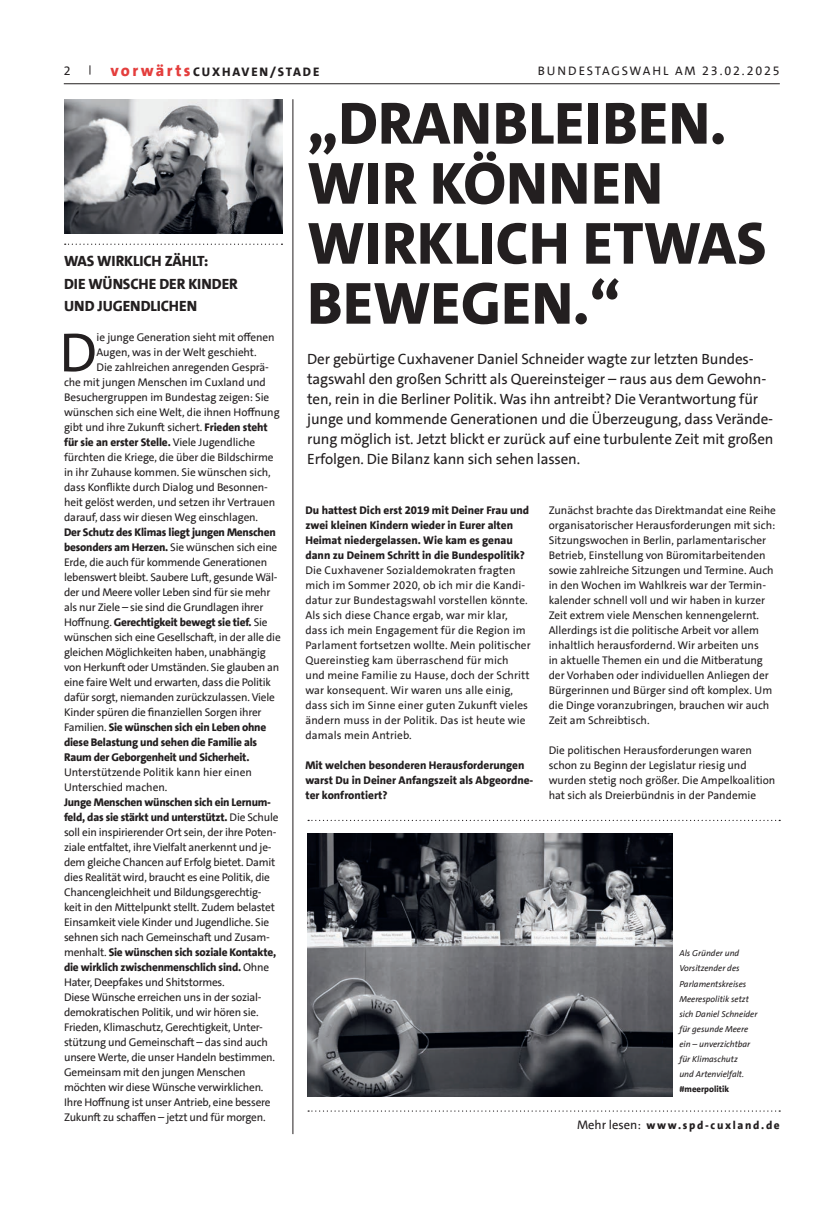
<style>
.page{position:relative;width:833px;height:1205px;background:#fff}
.page>*{position:absolute;margin:0;border:0;box-sizing:border-box;transform-origin:0 0}
.t1{font:800 60px/60px "SPD The Sans";color:#231f20}
.t2{font:55.75px "SPD The Sans";color:#231f20}
.t3{font:15px/20px "SPD The Sans";letter-spacing:-.01em;color:#231f20}
.t4{font:800 15px/22.5px "SPD The Sans";letter-spacing:-.01em;color:#231f20}
.t5{font:12.5px "SPD The Sans";letter-spacing:.15em;color:#231f20}
.t6{font:800 12.5px "SPD The Sans";letter-spacing:.15em;color:#231f20}
.t7{font:11.25px/15px "SPD The Sans";letter-spacing:-.01em;color:#231f20}
.t8{font:11.25px/15px "SPD The Sans";letter-spacing:.01em;color:#231f20}
.t9{font:800 11.25px/15px "SPD The Sans";color:#231f20}
.t10{font:800 11.25px "SPD The Sans";letter-spacing:.15em;color:#231f20}
.t11{font:italic 8.75px/15px "SPD The Sans";color:#231f20}
.t12{font:800 8.75px "SPD The Sans";color:#231f20}
.s1{font-size:16.25px;color:#e43e3d}
.s2{font-weight:800}
.s3{font-weight:400}
.s4{font-weight:400;font-size:12.5px}
</style>
<div class="page">
<hr style="left:292px;top:99px;width:1px;height:1035px;background:#231f20">
<img style="left:307px;top:833px;width:365px;height:263px">
<svg style="left:308px;top:820px;width:472px;height:1px"></svg>
<svg style="left:308px;top:1110px;width:472px;height:1px"></svg>
<img style="left:64px;top:99px;width:218px;height:135px">
<svg style="left:65px;top:244px;width:217px;height:1px"></svg>
<hr style="left:64px;top:83px;width:716px;height:1px;background:#231f20">
<p class="t5" style="left:64px;top:62px;width:8px">2</p>
<p class="t6" style="left:110px;top:64px;width:210px"><span class="s1">vorwärts</span>CUXHAVEN/STADE</p>
<p class="t5" style="left:538px;top:62px;width:243px">BUNDESTAGSWAHL AM 23.02.2025</p>
<h3 class="t4" style="left:64px;top:250px;width:175px">WAS WIRKLICH ZÄHLT:<br>DIE WÜNSCHE DER KINDER<br>UND JUGENDLICHEN</h3>
<h2 class="t2" style="left:59px;top:317px;width:39px">D</h2>
<p class="t7" style="left:97px;top:330px;width:179px">ie junge Generation sieht mit offenen</p>
<p class="t7" style="left:97px;top:345px;width:161px">Augen, was in der Welt geschieht.</p>
<p class="t7" style="left:97px;top:360px;width:174px">Die zahlreichen anregenden Gesprä-</p>
<p class="t7" style="left:64px;top:375px;width:203px">che mit jungen Menschen im Cuxland und</p>
<p class="t7" style="left:64px;top:390px;width:207px">Besuchergruppen im Bundestag zeigen: Sie</p>
<p class="t7" style="left:64px;top:405px;width:217px">wünschen sich eine Welt, die ihnen Hoffnung</p>
<p class="t7" style="left:64px;top:420px;width:205px">gibt und ihre Zukunft sichert. <span class="s2">Frieden steht</span></p>
<p class="t9" style="left:64px;top:435px;width:193px">für sie an erster Stelle. <span class="s3">Viele Jugendliche</span></p>
<p class="t7" style="left:64px;top:450px;width:211px">fürchten die Kriege, die über die Bildschirme</p>
<p class="t7" style="left:64px;top:465px;width:208px">in ihr Zuhause kommen. Sie wünschen sich,</p>
<p class="t7" style="left:64px;top:480px;width:205px">dass Konflikte durch Dialog und Besonnen-</p>
<p class="t7" style="left:64px;top:495px;width:213px">heit gelöst werden, und setzen ihr Vertrauen</p>
<p class="t7" style="left:64px;top:510px;width:196px">darauf, dass wir diesen Weg einschlagen.</p>
<p class="t7" style="left:64px;top:525px;width:218px"><span class="s2">Der Schutz des Klimas liegt jungen Menschen besonders am Herzen.</span> Sie wünschen sich eine Erde, die auch für kommende Generationen lebenswert bleibt. Saubere Luft, gesunde Wäl&shy;der und Meere voller Leben sind für sie mehr als nur Ziele – sie sind die Grundlagen ihrer Hoffnung. <span class="s2">Gerechtigkeit bewegt sie tief.</span> Sie wünschen sich eine Gesellschaft, in der alle die gleichen Möglichkeiten haben, unabhängig von Herkunft oder Umständen. Sie glauben an eine faire Welt und erwarten, dass die Politik dafür sorgt, niemanden zurückzulassen. Viele Kinder spüren die finanziellen Sorgen ihrer Familien. <span class="s2">Sie wünschen sich ein Leben ohne diese Belastung und sehen die Familie als Raum der Geborgenheit und Sicherheit.</span></p>
<p class="t7" style="left:64px;top:765px;width:189px">Unterstützende Politik kann hier einen<br>Unterschied machen.</p>
<p class="t7" style="left:64px;top:795px;width:216px"><span class="s2">Junge Menschen wünschen sich ein Lernum&shy;feld, das sie stärkt und unterstützt.</span> Die Schule soll ein inspirierender Ort sein, der ihre Poten&shy;ziale entfaltet, ihre Vielfalt anerkennt und je&shy;dem gleiche Chancen auf Erfolg bietet. Damit dies Realität wird, braucht es eine Politik, die Chancengleichheit und Bildungsgerechtig&shy;keit in den Mittelpunkt stellt. Zudem belastet Einsamkeit viele Kinder und Jugendliche. Sie sehnen sich nach Gemeinschaft und Zusam&shy;menhalt. <span class="s2">Sie wünschen sich soziale Kontakte, die wirklich zwischenmenschlich sind.</span> Ohne Hater, Deepfakes und Shitstormes.<br>Diese Wünsche erreichen uns in der sozial&shy;demokratischen Politik, und wir hören sie.<br>Frieden, Klimaschutz, Gerechtigkeit, Unter&shy;stützung und Gemeinschaft – das sind auch unsere Werte, die unser Handeln bestimmen.<br>Gemeinsam mit den jungen Menschen möchten wir diese Wünsche verwirklichen.<br>Ihre Hoffnung ist unser Antrieb, eine bessere Zukunft zu schaffen – jetzt und für morgen.</p>
<h1 class="t1" style="left:307px;top:94px;width:460px">„DRANBLEIBEN.<br>WIR KÖNNEN<br>WIRKLICH ETWAS<br>BEWEGEN.“</h1>
<p class="t3" style="left:307px;top:349px;width:468px">Der gebürtige Cuxhavener Daniel Schneider wagte zur letzten Bundes&shy;tagswahl den großen Schritt als Quereinsteiger – raus aus dem Gewohn&shy;ten, rein in die Berliner Politik. Was ihn antreibt? Die Verantwortung für junge und kommende Generationen und die Überzeugung, dass Verände&shy;rung möglich ist. Jetzt blickt er zurück auf eine turbulente Zeit mit großen Erfolgen. Die Bilanz kann sich sehen lassen.</p>
<p class="t9" style="left:305px;top:503px;width:225px">Du hattest Dich erst 2019 mit Deiner Frau und zwei kleinen Kindern wieder in Eurer alten Heimat niedergelassen. Wie kam es genau dann zu Deinem Schritt in die Bundespolitik?</p>
<p class="t8" style="left:305px;top:563px;width:227px">Die Cuxhavener Sozialdemokraten fragten mich im Sommer 2020, ob ich mir die Kandi&shy;datur zur Bundestagswahl vorstellen könnte.<br>Als sich diese Chance ergab, war mir klar, dass ich mein Engagement für die Region im Parlament fortsetzen wollte. Mein politischer Quereinstieg kam überraschend für mich<br>und meine Familie zu Hause, doch der Schritt war konsequent. Wir waren uns alle einig, dass sich im Sinne einer guten Zukunft vieles ändern muss in der Politik. Das ist heute wie damals mein Antrieb.</p>
<p class="t9" style="left:305px;top:758px;width:229px">Mit welchen besonderen Herausforderungen warst Du in Deiner Anfangszeit als Abgeordne&shy;ter konfrontiert?</p>
<p class="t7" style="left:548px;top:503px;width:229px">Zunächst brachte das Direktmandat eine Reihe organisatorischer Herausforderungen mit sich:<br>Sitzungswochen in Berlin, parlamentarischer Betrieb, Einstellung von Büromitarbeitenden sowie zahlreiche Sitzungen und Termine. Auch in den Wochen im Wahlkreis war der Termin&shy;kalender schnell voll und wir haben in kurzer Zeit extrem viele Menschen kennengelernt.<br>Allerdings ist die politische Arbeit vor allem inhaltlich herausfordernd. Wir arbeiten uns<br>in aktuelle Themen ein und die Mitberatung der Vorhaben oder individuellen Anliegen der Bürgerinnen und Bürger sind oft komplex. Um die Dinge voranzubringen, brauchen wir auch Zeit am Schreibtisch.</p>
<p class="t7" style="left:548px;top:742px;width:228px">Die politischen Herausforderungen waren schon zu Beginn der Legislatur riesig und wurden stetig noch größer. Die Ampelkoalition hat sich als Dreierbündnis in der Pandemie</p>
<p class="t11" style="left:679px;top:946px;width:80px">Als Gründer und<br>Vorsitzender des<br>Parlamentskreises<br>Meerespolitik setzt sich Daniel Schneider für gesunde Meere ein – unverzichtbar für Klimaschutz<br>und Artenvielfalt.</p>
<p class="t12" style="left:679px;top:1083px;width:51px">#meerpolitik</p>
<p class="t10" style="left:577px;top:1118px;width:204px"><span class="s4">Mehr lesen:</span> www.spd-cuxland.de</p>
</div>
